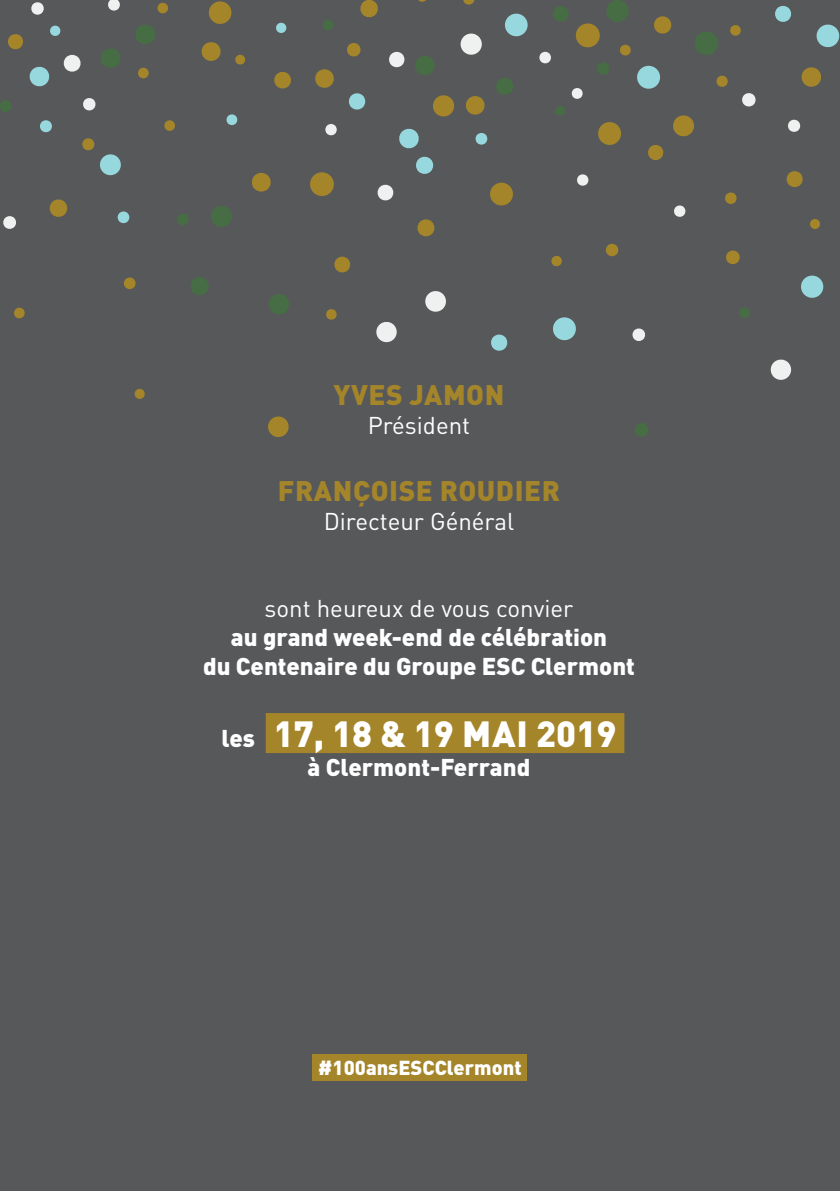
<style>
.page{position:relative;width:840px;height:1191px;background:#fff}
.page>*{position:absolute;margin:0;border:0;box-sizing:border-box;transform-origin:0 0}
.t1{font:900 36px "DIN Pro";color:#fff}
.t2{font:900 28px "DIN Pro";letter-spacing:.02em;color:#a4852a}
.t3{font:900 24px/28.8px "DIN Pro";color:#fff;text-align:center}
.t4{font:24px "DIN Pro";color:#fff}
.t5{font:900 20px "DIN Pro";color:#fff}
.s1{font-size:24px}
</style>
<div class="page">
<div style="left:0;top:0;width:839px;height:1191px;background:#57585a"></div>
<div style="left:312px;top:1054px;width:215px;height:27px;background:#a4852a"></div>
<div style="left:265px;top:713px;width:359px;height:40px;background:#a4852a"></div>
<svg style="left:460px;top:33px;width:22px;height:22px"></svg>
<svg style="left:157px;top:2px;width:11px;height:12px"></svg>
<svg style="left:742px;top:93px;width:13px;height:14px"></svg>
<svg style="left:389px;top:52px;width:16px;height:16px"></svg>
<svg style="left:491px;top:334px;width:17px;height:17px"></svg>
<svg style="left:14px;top:307px;width:11px;height:12px"></svg>
<svg style="left:83px;top:98px;width:13px;height:13px"></svg>
<svg style="left:801px;top:275px;width:22px;height:23px"></svg>
<svg style="left:135px;top:25px;width:20px;height:19px"></svg>
<svg style="left:770px;top:359px;width:21px;height:21px"></svg>
<svg style="left:463px;top:0;width:11px;height:5px"></svg>
<svg style="left:466px;top:96px;width:19px;height:19px"></svg>
<svg style="left:376px;top:322px;width:21px;height:21px"></svg>
<svg style="left:108px;top:0;width:12px;height:11px"></svg>
<svg style="left:276px;top:22px;width:11px;height:11px"></svg>
<svg style="left:716px;top:75px;width:11px;height:12px"></svg>
<svg style="left:786px;top:171px;width:17px;height:16px"></svg>
<svg style="left:8px;top:34px;width:15px;height:16px"></svg>
<svg style="left:417px;top:219px;width:18px;height:18px"></svg>
<svg style="left:816px;top:24px;width:23px;height:24px"></svg>
<svg style="left:138px;top:67px;width:11px;height:12px"></svg>
<svg style="left:201px;top:42px;width:20px;height:19px"></svg>
<svg style="left:801px;top:67px;width:20px;height:20px"></svg>
<svg style="left:3px;top:216px;width:13px;height:13px"></svg>
<svg style="left:598px;top:122px;width:23px;height:23px"></svg>
<svg style="left:555px;top:106px;width:10px;height:10px"></svg>
<svg style="left:416px;top:156px;width:18px;height:18px"></svg>
<svg style="left:505px;top:13px;width:23px;height:24px"></svg>
<svg style="left:0;top:100px;width:12px;height:12px"></svg>
<svg style="left:730px;top:25px;width:11px;height:11px"></svg>
<svg style="left:399px;top:128px;width:20px;height:21px"></svg>
<svg style="left:325px;top:124px;width:12px;height:12px"></svg>
<svg style="left:40px;top:120px;width:12px;height:13px"></svg>
<svg style="left:673px;top:115px;width:21px;height:22px"></svg>
<svg style="left:810px;top:219px;width:10px;height:10px"></svg>
<svg style="left:775px;top:6px;width:16px;height:16px"></svg>
<svg style="left:101px;top:48px;width:19px;height:20px"></svg>
<svg style="left:50px;top:25px;width:11px;height:11px"></svg>
<svg style="left:29px;top:66px;width:21px;height:21px"></svg>
<svg style="left:551px;top:256px;width:11px;height:11px"></svg>
<svg style="left:326px;top:309px;width:11px;height:11px"></svg>
<svg style="left:490px;top:182px;width:23px;height:24px"></svg>
<svg style="left:310px;top:172px;width:24px;height:24px"></svg>
<svg style="left:226px;top:114px;width:12px;height:11px"></svg>
<svg style="left:725px;top:192px;width:11px;height:12px"></svg>
<svg style="left:164px;top:120px;width:11px;height:11px"></svg>
<svg style="left:475px;top:133px;width:12px;height:12px"></svg>
<svg style="left:274px;top:72px;width:17px;height:17px"></svg>
<svg style="left:726px;top:250px;width:14px;height:14px"></svg>
<svg style="left:418px;top:0;width:8px;height:2px"></svg>
<svg style="left:208px;top:1px;width:24px;height:23px"></svg>
<svg style="left:31px;top:2px;width:13px;height:13px"></svg>
<svg style="left:349px;top:93px;width:17px;height:17px"></svg>
<svg style="left:252px;top:173px;width:19px;height:19px"></svg>
<svg style="left:635px;top:423px;width:13px;height:14px"></svg>
<svg style="left:134px;top:389px;width:11px;height:10px"></svg>
<svg style="left:334px;top:256px;width:16px;height:17px"></svg>
<svg style="left:323px;top:20px;width:10px;height:10px"></svg>
<svg style="left:377px;top:184px;width:17px;height:17px"></svg>
<svg style="left:425px;top:291px;width:21px;height:21px"></svg>
<svg style="left:269px;top:294px;width:20px;height:20px"></svg>
<svg style="left:63px;top:55px;width:18px;height:17px"></svg>
<svg style="left:347px;top:43px;width:14px;height:14px"></svg>
<svg style="left:177px;top:214px;width:12px;height:11px"></svg>
<svg style="left:415px;top:56px;width:20px;height:19px"></svg>
<svg style="left:433px;top:95px;width:21px;height:22px"></svg>
<svg style="left:315px;top:69px;width:19px;height:19px"></svg>
<svg style="left:577px;top:174px;width:11px;height:12px"></svg>
<svg style="left:124px;top:277px;width:12px;height:12px"></svg>
<svg style="left:674px;top:205px;width:11px;height:12px"></svg>
<svg style="left:360px;top:0;width:18px;height:18px"></svg>
<svg style="left:191px;top:277px;width:18px;height:18px"></svg>
<svg style="left:211px;top:206px;width:21px;height:21px"></svg>
<svg style="left:82px;top:138px;width:39px;height:38px"></svg>
<svg style="left:739px;top:307px;width:11px;height:11px"></svg>
<svg style="left:695px;top:32px;width:23px;height:23px"></svg>
<svg style="left:235px;top:54px;width:10px;height:11px"></svg>
<svg style="left:496px;top:78px;width:17px;height:17px"></svg>
<svg style="left:788px;top:119px;width:12px;height:13px"></svg>
<svg style="left:268px;top:416px;width:21px;height:21px"></svg>
<svg style="left:539px;top:0;width:132px;height:99px"></svg>
<svg style="left:49px;top:199px;width:19px;height:18px"></svg>
<svg style="left:117px;top:211px;width:13px;height:13px"></svg>
<svg style="left:606px;top:244px;width:12px;height:13px"></svg>
<svg style="left:648px;top:145px;width:15px;height:15px"></svg>
<svg style="left:632px;top:328px;width:13px;height:13px"></svg>
<svg style="left:553px;top:317px;width:23px;height:24px"></svg>
<p class="t2" style="left:333px;top:371px;width:172px">YVES JAMON</p>
<p class="t4" style="left:367px;top:406px;width:104px">Président</p>
<p class="t2" style="left:278px;top:467px;width:283px">FRANÇOISE ROUDIER</p>
<p class="t4" style="left:323px;top:502px;width:192px">Directeur Général</p>
<p class="t4" style="left:264px;top:590px;width:310px">sont heureux de vous convier</p>
<p class="t3" style="left:203px;top:620px;width:433px">au grand week-end de célébration<br>du Centenaire du Groupe ESC Clermont</p>
<h1 class="t1" style="left:221px;top:703px;width:396px"><span class="s1">les</span> 17, 18 &amp; 19 MAI 2019</h1>
<p class="t3" style="left:307px;top:749px;width:224px">à Clermont-Ferrand</p>
<p class="t5" style="left:318px;top:1050px;width:205px">#100ansESCClermont</p>
</div>
